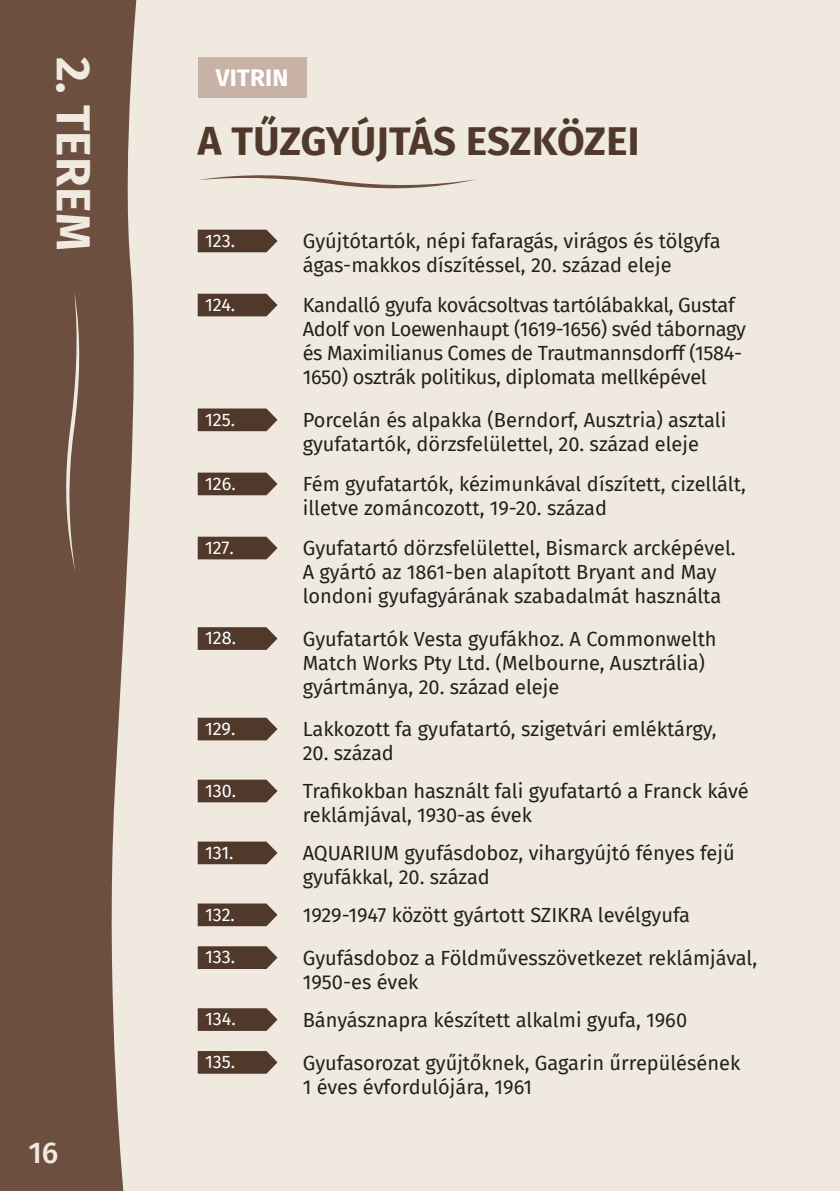
<style>
.page{position:relative;width:840px;height:1191px;background:#fff}
.page>*{position:absolute;margin:0;border:0;box-sizing:border-box;transform-origin:0 0}
.t1{font:700 48px "Fira Sans";letter-spacing:.01em;color:#efe9df}
.t2{font:700 40px "Fira Sans";color:#50382b}
.t3{font:500 30px "Fira Sans";color:#efe9df}
.t4{font:700 24px "Fira Sans";letter-spacing:.01em;color:#fff}
.t5{font:20px/24px "Fira Sans";color:#231f20}
.t6{font:20px/24px "Fira Sans";letter-spacing:-.02em;color:#231f20}
.t7{font:18px "Fira Sans";color:#fff}
</style>
<div class="page">
<div style="left:0;top:0;width:839px;height:1191px;background:#efe9df"></div>
<svg style="left:0;top:0;width:137px;height:1062px;background:#785d4e"></svg>
<svg style="left:65px;top:292px;width:17px;height:280px;background:#806758"></svg>
<svg style="left:198px;top:294px;width:79px;height:22px;background:#594236"></svg>
<svg style="left:199px;top:175px;width:278px;height:14px"></svg>
<svg style="left:198px;top:230px;width:79px;height:22px;background:#594236"></svg>
<svg style="left:198px;top:408px;width:79px;height:23px;background:#5d463a"></svg>
<svg style="left:198px;top:472px;width:79px;height:23px;background:#5d473a"></svg>
<svg style="left:198px;top:537px;width:79px;height:22px;background:#594236"></svg>
<svg style="left:198px;top:627px;width:79px;height:23px;background:#5c4538"></svg>
<svg style="left:198px;top:717px;width:79px;height:23px;background:#5e483b"></svg>
<svg style="left:198px;top:779px;width:79px;height:23px;background:#5e473b"></svg>
<svg style="left:198px;top:841px;width:79px;height:23px;background:#5d473a"></svg>
<svg style="left:198px;top:903px;width:79px;height:23px;background:#5d463a"></svg>
<svg style="left:198px;top:946px;width:79px;height:23px;background:#5c4538"></svg>
<svg style="left:198px;top:1008px;width:79px;height:23px;background:#5c4538"></svg>
<div style="left:198px;top:1051px;width:79px;height:22px;background:#50382b"></div>
<div style="left:198px;top:57px;width:108px;height:41px;background:#c8b2a5"></div>
<div style="left:0;top:1062px;width:124px;height:129px;background:#6c4f3f"></div>
<p class="t1" style="left:114px;top:57px;width:195px;rotate:90deg">2. TEREM</p>
<h3 class="t3" style="left:28px;top:1128px;width:31px">16</h3>
<p class="t4" style="left:216px;top:58px;width:74px">VITRIN</p>
<p class="t2" style="left:198px;top:107px;width:443px">A TŰZGYÚJTÁS ESZKÖZEI</p>
<p class="t7" style="left:205px;top:227px;width:31px">123.</p>
<p class="t5" style="left:302px;top:229px;width:419px">Gyújtótartók, népi fafaragás, virágos és tölgyfa ágas-makkos díszítéssel, 20. század eleje</p>
<p class="t7" style="left:205px;top:291px;width:32px">124.</p>
<p class="t6" style="left:302px;top:293px;width:444px">Kandalló gyufa kovácsoltvas tartólábakkal, Gustaf Adolf von Loewenhaupt (1619-1656) svéd tábornagy és Maximilianus Comes de Trautmannsdorff (1584- 1650) osztrák politikus, diplomata mellképével</p>
<p class="t7" style="left:205px;top:406px;width:32px">125.</p>
<p class="t5" style="left:302px;top:408px;width:425px">Porcelán és alpakka (Berndorf, Ausztria) asztali gyufatartók, dörzsfelülettel, 20. század eleje</p>
<p class="t7" style="left:205px;top:470px;width:32px">126.</p>
<p class="t5" style="left:302px;top:472px;width:444px">Fém gyufatartók, kézimunkával díszített, cizellált, illetve zománcozott, 19-20. század</p>
<p class="t7" style="left:205px;top:534px;width:30px">127.</p>
<p class="t5" style="left:302px;top:536px;width:434px">Gyufatartó dörzsfelülettel, Bismarck arcképével.<br>A gyártó az 1861-ben alapított Bryant and May londoni gyufagyárának szabadalmát használta</p>
<p class="t7" style="left:205px;top:624px;width:32px">128.</p>
<p class="t5" style="left:302px;top:626px;width:415px">Gyufatartók Vesta gyufákhoz. A Commonwelth<br>Match Works Pty Ltd. (Melbourne, Ausztrália) gyártmánya, 20. század eleje</p>
<p class="t7" style="left:205px;top:715px;width:32px">129.</p>
<p class="t5" style="left:302px;top:717px;width:415px">Lakkozott fa gyufatartó, szigetvári emléktárgy,</p>
<p class="t5" style="left:302px;top:741px;width:93px">20. század</p>
<p class="t7" style="left:205px;top:777px;width:33px">130.</p>
<p class="t5" style="left:302px;top:779px;width:447px">Trafikokban használt fali gyufatartó a Franck kávé reklámjával, 1930-as évek</p>
<p class="t7" style="left:205px;top:839px;width:30px">131.</p>
<p class="t5" style="left:302px;top:840px;width:433px">AQUARIUM gyufásdoboz, vihargyújtó fényes fejű gyufákkal, 20. század</p>
<p class="t7" style="left:205px;top:900px;width:31px">132.</p>
<p class="t5" style="left:302px;top:902px;width:389px">1929-1947 között gyártott SZIKRA levélgyufa</p>
<p class="t5" style="left:302px;top:945px;width:456px">Gyufásdoboz a Földművesszövetkezet reklámjával,<br>1950-es évek</p>
<p class="t7" style="left:205px;top:943px;width:32px">133.</p>
<p class="t7" style="left:205px;top:1005px;width:32px">134.</p>
<p class="t5" style="left:302px;top:1007px;width:386px">Bányásznapra készített alkalmi gyufa, 1960</p>
<p class="t5" style="left:302px;top:1050px;width:439px">Gyufasorozat gyűjtőknek, Gagarin űrrepülésének</p>
<p class="t5" style="left:302px;top:1074px;width:231px">1 éves évfordulójára, 1961</p>
<p class="t7" style="left:205px;top:1048px;width:32px">135.</p>
</div>
